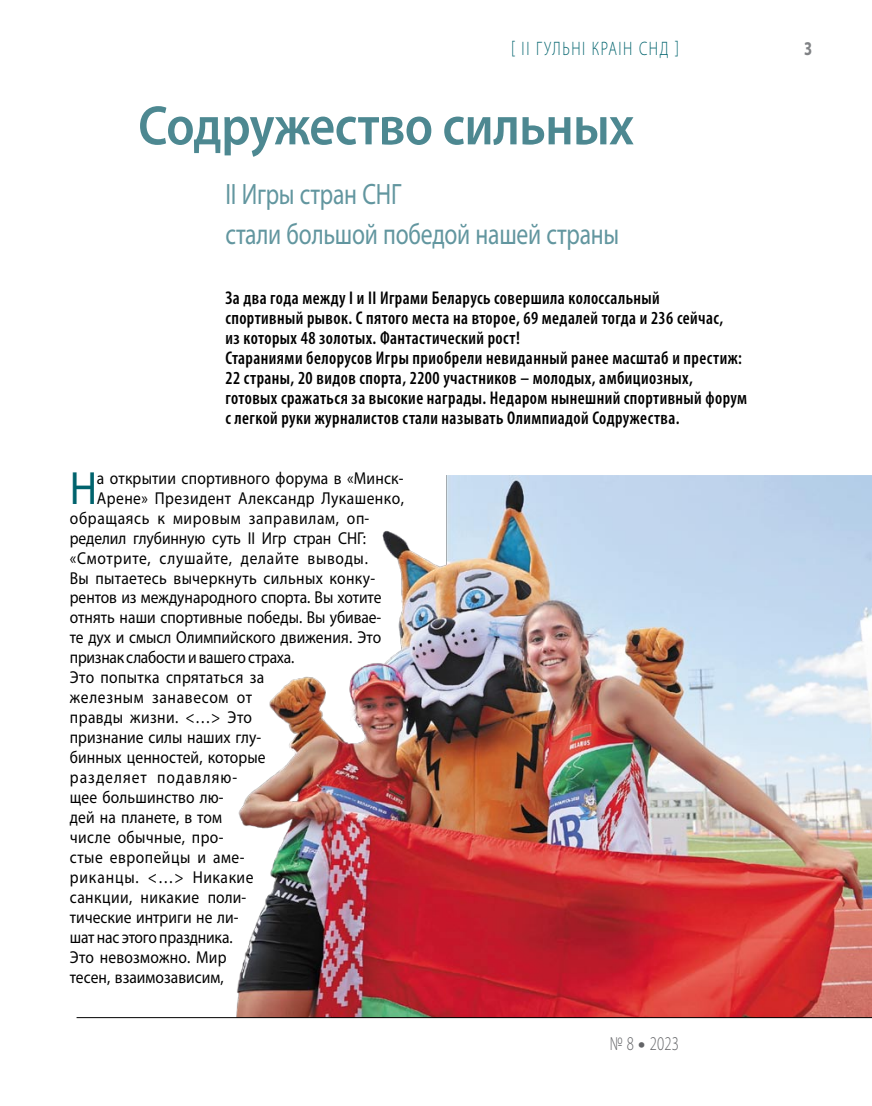
<style>
.page{position:relative;width:872px;height:1106px;background:#fff}
.page>*{position:absolute;margin:0;border:0;box-sizing:border-box;transform-origin:0 0}
.t1{font:600 55.8px "Myriad Pro";letter-spacing:-.01em;color:#4d8891;scale:.9 1}
.t2{font:46.8px "Myriad Pro";color:#00636d;scale:.9 1}
.t3{font:29.55px/39.9px "Myriad Pro";letter-spacing:-.01em;color:#62969f;scale:.8 1}
.t4{font:300 19.5px "Myriad Pro";letter-spacing:.11em;color:#00636d;scale:.75 1}
.t5{font:300 19.5px "Myriad Pro";color:#636467;scale:.75 1}
.t6{font:700 19.5px "Myriad Pro";color:#808285;scale:.75 1}
.t7{font:600 condensed 18.45px/20px "Myriad Pro";letter-spacing:.025em;color:#000;scale:.95 1}
.t8{font:17.25px "Myriad Pro";letter-spacing:.01em;color:#000;scale:.9 1}
.t9{font:17.25px "Myriad Pro";letter-spacing:.03em;color:#000;scale:.9 1}
.t10{font:17.25px "Myriad Pro";letter-spacing:.045em;color:#000;scale:.9 1}
.t11{font:17.25px "Myriad Pro";letter-spacing:.04em;color:#000;scale:.9 1}
.t12{font:17.25px "Myriad Pro";letter-spacing:-.015em;color:#000;scale:.9 1}
.t13{font:17.25px "Myriad Pro";letter-spacing:-.01em;color:#000;scale:.9 1}
.t14{font:17.25px "Myriad Pro";letter-spacing:.065em;color:#000;scale:.9 1}
.t15{font:17.25px "Myriad Pro";letter-spacing:.05em;color:#000;scale:.9 1}
.s1{font-weight:900}
</style>
<div class="page">
<img style="left:236px;top:475px;width:636px;height:542px">
<hr style="left:77px;top:1017px;width:795px;height:1px;background:#000">
<p class="t4" style="left:511px;top:38px;width:225px">[ ІІ Гульні краі н СНД ]</p>
<p class="t6" style="left:804px;top:36px;width:12px">3</p>
<h1 class="t1" style="left:138px;top:90px;width:552px">Содружество сильных</h1>
<h3 class="t3" style="left:225px;top:174px;width:494px">II Игры стран СНГ<br>стали большой победой нашей страны</h3>
<p class="t7" style="left:225px;top:287px;width:551px">За два года между I и II Играми Беларусь совершила колоссальный<br>спортивный рывок. С пятого места на второе, 69 медалей тогда и 236 сейчас,<br>из которых 48 золотых. Фантастический рост!<br>Стараниями белорусов Игры приобрели невиданный ранее масштаб и престиж:<br>22 страны, 20 видов спорта, 2200 участников – молодых, амбициозных, готовых сражаться за высокие награды. Недаром нынешний спортивный форум с легкой руки журналистов стали называть Олимпиадой Содружества.</p>
<h2 class="t2" style="left:70px;top:459px;width:32px">Н</h2>
<p class="t8" style="left:97px;top:467px;width:342px">а открытии спортивного форума в «Минск-</p>
<p class="t9" style="left:97px;top:487px;width:342px">Арене» Президент Александр Лукашенко,</p>
<p class="t11" style="left:70px;top:507px;width:333px">обращаясь к мировым заправилам, оп-</p>
<p class="t8" style="left:70px;top:527px;width:331px">ределил глубинную суть ІІ Игр стран СНГ:</p>
<p class="t10" style="left:70px;top:547px;width:333px">«Смотрите, слушайте, делайте выводы.</p>
<p class="t8" style="left:70px;top:567px;width:341px">Вы пытаетесь вычеркнуть сильных конку-</p>
<p class="t8" style="left:70px;top:587px;width:348px">рентов из международного спорта. Вы хотите</p>
<p class="t8" style="left:70px;top:607px;width:347px">отнять наши спортивные победы. Вы убивае-</p>
<p class="t8" style="left:70px;top:627px;width:347px">те дух и смысл Олимпийского движения. Это</p>
<p class="t12" style="left:70px;top:647px;width:251px">признак слабости и вашего страха.</p>
<p class="t8" style="left:70px;top:667px;width:217px">Это попытка спрятаться за</p>
<p class="t10" style="left:70px;top:687px;width:204px">железным занавесом от</p>
<p class="t9" style="left:70px;top:707px;width:204px">правды жизни. &lt;…&gt; Это</p>
<p class="t8" style="left:70px;top:726px;width:214px">признание силы наших глу-</p>
<p class="t8" style="left:70px;top:746px;width:219px">бинных ценностей, которые</p>
<p class="t14" style="left:70px;top:766px;width:187px">разделяет подавляю-</p>
<p class="t8" style="left:70px;top:786px;width:172px">щее большинство лю-</p>
<p class="t8" style="left:70px;top:806px;width:171px">дей на планете, в том</p>
<p class="t8" style="left:70px;top:826px;width:172px">числе обычные, про-</p>
<p class="t9" style="left:70px;top:846px;width:196px">стые европейцы и аме-</p>
<p class="t15" style="left:70px;top:866px;width:206px">риканцы. &lt;…&gt; Никакие</p>
<p class="t9" style="left:70px;top:886px;width:197px">санкции, никакие поли-</p>
<p class="t8" style="left:70px;top:906px;width:189px">тические интриги не ли-</p>
<p class="t13" style="left:70px;top:926px;width:182px">шат нас этого праздника.</p>
<p class="t8" style="left:70px;top:946px;width:176px">Это невозможно. Мир</p>
<p class="t8" style="left:70px;top:966px;width:172px">тесен, взаимозависим,</p>
<p class="t5" style="left:609px;top:1032px;width:94px">№ 8 <span class="s1">•</span> 2023</p>
</div>
